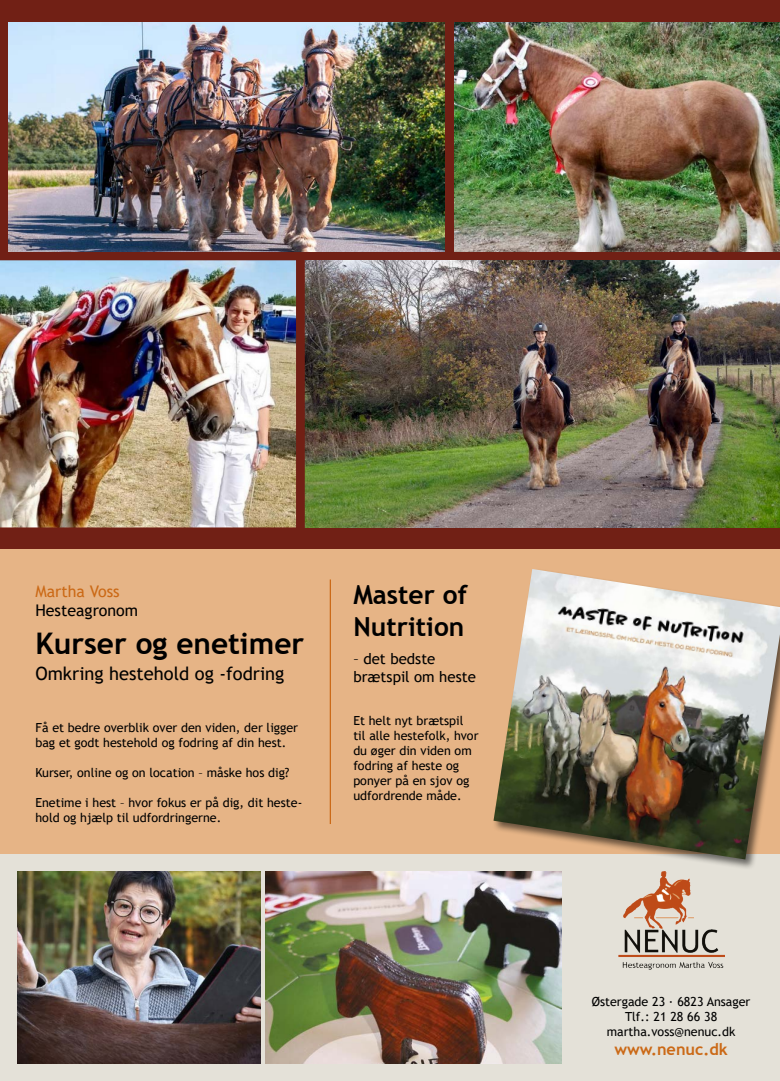
<style>
.page{position:relative;width:780px;height:1081px;background:#fff}
.page>*{position:absolute;margin:0;border:0;box-sizing:border-box;transform-origin:0 0}
.t1{font:700 29.75px "Trebuchet MS";color:#000}
.t2{font:700 26.25px/31.5px "Trebuchet MS";color:#000}
.t3{font:18.25px "Trebuchet MS";color:#000}
.t4{font:700 16.25px "Trebuchet MS";color:#cb6916}
.t5{font:16px "Trebuchet MS";color:#000}
.t6{font:16px "Trebuchet MS";color:#cb6916}
.t7{font:15px/18px "Trebuchet MS";color:#000}
.t8{font:12.5px/15px "Trebuchet MS";color:#000}
</style>
<div class="page">
<div style="left:0;top:0;width:780px;height:1015px;background:#712015"></div>
<img style="left:309px;top:260px;width:471px;height:267px">
<img style="left:0;top:247px;width:309px;height:281px">
<img style="left:9px;top:22px;width:436px;height:229px">
<img style="left:454px;top:22px;width:326px;height:229px">
<div style="left:0;top:804px;width:780px;height:277px;background:#e4e1d8"></div>
<div style="left:0;top:549px;width:780px;height:305px;background:#e6b486"></div>
<img style="left:18px;top:872px;width:242px;height:191px">
<img style="left:266px;top:872px;width:295px;height:191px">
<img style="left:618px;top:872px;width:106px;height:98px">
<hr style="left:330px;top:579px;width:1px;height:245px;background:#cb6916">
<div style="left:492px;top:568px;width:288px;height:302px;background:#000;opacity:.55"></div>
<img style="left:493px;top:569px;width:287px;height:290px">
<p class="t6" style="left:35px;top:581px;width:86px">Martha Voss</p>
<p class="t5" style="left:35px;top:600px;width:104px">Hesteagronom</p>
<h1 class="t1" style="left:35px;top:625px;width:270px">Kurser og enetimer</h1>
<h3 class="t3" style="left:35px;top:662px;width:250px">Omkring hestehold og -fodring</h3>
<p class="t8" style="left:35px;top:720px;width:264px">Få et bedre overblik over den viden, der ligger bag et godt hestehold og fodring af din hest.</p>
<p class="t8" style="left:35px;top:765px;width:255px">Kurser, online og on location – måske hos dig?</p>
<p class="t8" style="left:35px;top:795px;width:268px">Enetime i hest – hvor fokus er på dig, dit heste&shy;hold og hjælp til udfordringerne.</p>
<h2 class="t2" style="left:353px;top:579px;width:116px">Master of<br>Nutrition</h2>
<p class="t7" style="left:353px;top:650px;width:124px">– det bedste brætspil om heste</p>
<p class="t8" style="left:353px;top:713px;width:127px">Et helt nyt brætspil til alle hestefolk, hvor du øger din viden om fodring af heste og ponyer på en sjov og udfordrende måde.</p>
<p class="t8" style="left:591px;top:993px;width:160px;text-align:center">Østergade 23 · 6823 Ansager<br>Tlf.: 21 28 66 38 martha.voss@nenuc.dk</p>
<h3 class="t4" style="left:614px;top:1039px;width:115px">www.nenuc.dk</h3>
</div>
